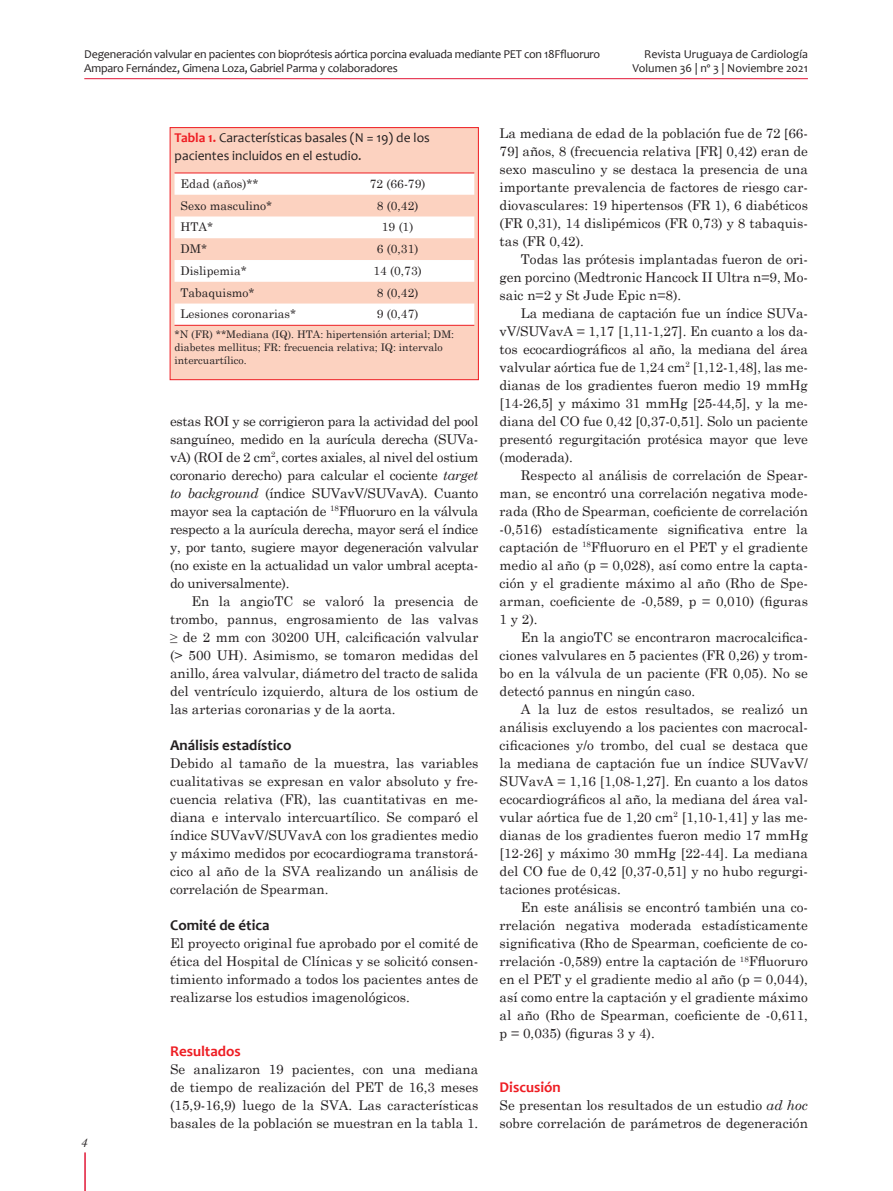
<style>
.page{position:relative;width:893px;height:1191px;background:#fff}
.page>*{position:absolute;margin:0;border:0;box-sizing:border-box;transform-origin:0 0}
.sub_2{font:700 15px "Candara";color:#231f20}
.sub_1{font:700 15px "Candara";color:#ee1d23}
.primer{font:13.5px/18px "Century Schoolbook";color:#231f20;text-align:justify}
.titcua{font:13.5px/18px "Candara";color:#231f20}
.t1{font:italic 13.5px "Garamond";color:#231f20}
.t2{font:12px/14.7px "Candara";letter-spacing:-.02em;color:#231f20}
.table_text{font:12px "Century Schoolbook";color:#231f20}
.t3{font:12px/14.7px "Candara";color:#231f20;text-align:right}
.nota_cuadro{font:10.5px/12.8px "Century Schoolbook";color:#231f20}
.s1{font-weight:700;color:#ee1d23}
.s2{font-style:italic}
.s3{font-family:"Calibri"}
</style>
<div class="page">
<hr style="left:84px;top:1152px;width:2px;height:39px;background:#e21736">
<hr style="left:84px;top:78px;width:724px;height:1px;background:#e21736">
<div style="left:170px;top:128px;width:308px;height:252px;background:#fcd2c0"></div>
<svg style="left:175px;top:174px;width:299px;height:151px;fill:#fff"></svg>
<hr style="left:175px;top:173px;width:146px;height:1px;background:#ee1d23">
<hr style="left:321px;top:173px;width:153px;height:1px;background:#ee1d23">
<hr style="left:175px;top:325px;width:146px;height:1px;background:#ee1d23">
<hr style="left:321px;top:325px;width:153px;height:1px;background:#ee1d23">
<div style="left:170px;top:127px;width:309px;height:253px;border:1px solid #ee1d23"></div>
<p class="t2" style="left:84px;top:46px;width:517px">Degeneración valvular en pacientes con bioprótesis aórtica porcina evaluada mediante PET con 18Ffluoruro<br>Amparo Fernández, Gimena Loza, Gabriel Parma y colaboradores</p>
<p class="t3" style="left:632px;top:46px;width:177px">Revista Uruguaya de Cardiología<br>Volumen 36 | nº 3 | Noviembre 2021</p>
<p class="t1" style="left:82px;top:1134px;width:8px">4</p>
<p class="titcua" style="left:175px;top:128px;width:257px"><span class="s1">Tabla 1.</span> Características basales (N = 19) de los pacientes incluidos en el estudio.</p>
<p class="table_text" style="left:181px;top:173px;width:79px">Edad (años)**</p>
<p class="table_text" style="left:370px;top:173px;width:57px">72 (66-79)</p>
<p class="table_text" style="left:181px;top:195px;width:93px">Sexo masculino*</p>
<p class="table_text" style="left:377px;top:195px;width:43px">8 (0,42)</p>
<p class="table_text" style="left:181px;top:217px;width:34px">HTA*</p>
<p class="table_text" style="left:382px;top:217px;width:33px">19 (1)</p>
<p class="table_text" style="left:181px;top:239px;width:28px">DM*</p>
<p class="table_text" style="left:377px;top:239px;width:43px">6 (0,31)</p>
<p class="table_text" style="left:181px;top:260px;width:68px">Dislipemia*</p>
<p class="table_text" style="left:374px;top:260px;width:50px">14 (0,73)</p>
<p class="table_text" style="left:181px;top:282px;width:76px">Tabaquismo*</p>
<p class="table_text" style="left:377px;top:282px;width:43px">8 (0,42)</p>
<p class="table_text" style="left:181px;top:304px;width:117px">Lesiones coronarias*</p>
<p class="table_text" style="left:377px;top:304px;width:43px">9 (0,47)</p>
<p class="nota_cuadro" style="left:175px;top:327px;width:281px">*N (FR) **Mediana (IQ). HTA: hipertensión arterial; DM: diabetes mellitus; FR: frecuencia relativa; IQ: intervalo intercuartílico.</p>
<p class="primer" style="left:170px;top:411px;width:310px">estas ROI y se corrigieron para la actividad del pool sanguíneo, medido en la aurícula derecha (SUVa&shy;vA) (ROI de 2 cm<sup>2</sup>, cortes axiales, al nivel del ostium coronario derecho) para calcular el cociente <span class="s2">target to background</span> (índice SUVavV/SUVavA). Cuanto mayor sea la captación de <sup>18</sup>Ffluoruro en la válvula respecto a la aurícula derecha, mayor será el índice y, por tanto, sugiere mayor degeneración valvular (no existe en la actualidad un valor umbral acepta&shy;do universalmente).</p>
<p class="primer" style="left:170px;top:591px;width:310px;text-indent:21px">En la angioTC se valoró la presencia de trombo, pannus, engrosamiento de las valvas ≥ de 2 mm con 30200 UH, calcificación valvular (&gt; 500 UH). Asimismo, se tomaron medidas del anillo, área valvular, diámetro del tracto de salida del ventrículo izquierdo, altura de los ostium de las arterias coronarias y de la aorta.</p>
<p class="sub_2" style="left:170px;top:735px;width:123px">Análisis estadístico</p>
<p class="primer" style="left:170px;top:753px;width:310px">Debido al tamaño de la muestra, las variables cualitativas se expresan en valor absoluto y fre&shy;cuencia relativa (FR), las cuantitativas en me&shy;diana e intervalo intercuartílico. Se comparó el índice SUVavV/SUVavA con los gradientes medio y máximo medidos por ecocardiograma transtorá&shy;cico al año de la SVA realizando un análisis de correlación de Spearman.</p>
<p class="sub_2" style="left:170px;top:915px;width:101px">Comité de ética</p>
<p class="primer" style="left:170px;top:933px;width:310px">El proyecto original fue aprobado por el comité de ética del Hospital de Clínicas y se solicitó consen&shy;timiento informado a todos los pacientes antes de realizarse los estudios imagenológicos.</p>
<p class="sub_1" style="left:170px;top:1041px;width:72px">Resultados</p>
<p class="primer" style="left:170px;top:1059px;width:310px">Se analizaron 19 pacientes, con una mediana de tiempo de realización del PET de 16,3 meses (15,9-16,9) luego de la SVA. Las características basales de la población se muestran en la tabla 1.</p>
<p class="primer" style="left:500px;top:123px;width:310px">La mediana de edad de la población fue de 72 <span class="s3">[</span>66- 79<span class="s3">]</span> años, 8 (frecuencia relativa [FR] 0,42) eran de sexo masculino y se destaca la presencia de una importante prevalencia de factores de riesgo car&shy;diovasculares: 19 hipertensos (FR 1), 6 diabéticos (FR 0,31), 14 dislipémicos (FR 0,73) y 8 tabaquis&shy;tas (FR 0,42).</p>
<p class="primer" style="left:500px;top:249px;width:310px;text-indent:21px">Todas las prótesis implantadas fueron de ori&shy;gen porcino (Medtronic Hancock II Ultra n=9, Mo&shy;saic n=2 y St Jude Epic n=8).</p>
<p class="primer" style="left:500px;top:303px;width:310px;text-indent:21px">La mediana de captación fue un índice SUVa&shy;vV/SUVavA = 1,17 [1,11-1,27]. En cuanto a los da&shy;tos ecocardiográficos al año, la mediana del área valvular aórtica fue de 1,24 cm<sup>2</sup> [1,12-1,48], las me&shy;dianas de los gradientes fueron medio 19 mmHg [14-26,5] y máximo 31 mmHg [25-44,5], y la me&shy;diana del CO fue 0,42 [0,37-0,51]. Solo un paciente presentó regurgitación protésica mayor que leve (moderada).</p>
<p class="primer" style="left:500px;top:465px;width:310px;text-indent:21px">Respecto al análisis de correlación de Spear&shy;man, se encontró una correlación negativa mode&shy;rada (Rho de Spearman, coeficiente de correlación -0,516) estadísticamente significativa entre la captación de <sup>18</sup>Ffluoruro en el PET y el gradiente medio al año (p = 0,028), así como entre la capta&shy;ción y el gradiente máximo al año (Rho de Spe&shy;arman, coeficiente de -0,589, p = 0,010) (figuras 1 y 2).</p>
<p class="primer" style="left:500px;top:627px;width:310px;text-indent:21px">En la angioTC se encontraron macrocalcifica&shy;ciones valvulares en 5 pacientes (FR 0,26) y trom&shy;bo en la válvula de un paciente (FR 0,05). No se detectó pannus en ningún caso.</p>
<p class="primer" style="left:500px;top:699px;width:310px;text-indent:21px">A la luz de estos resultados, se realizó un análisis excluyendo a los pacientes con macrocal&shy;cificaciones y/o trombo, del cual se destaca que la mediana de captación fue un índice SUVavV/ SUVavA = 1,16 [1,08-1,27]. En cuanto a los datos ecocardiográficos al año, la mediana del área val&shy;vular aórtica fue de 1,20 cm<sup>2</sup> [1,10-1,41] y las me&shy;dianas de los gradientes fueron medio 17 mmHg [12-26] y máximo 30 mmHg [22-44]. La mediana del CO fue de 0,42 [0,37-0,51] y no hubo regurgi&shy;taciones protésicas.</p>
<p class="primer" style="left:500px;top:897px;width:310px;text-indent:21px">En este análisis se encontró también una co&shy;rrelación negativa moderada estadísticamente significativa (Rho de Spearman, coeficiente de co&shy;rrelación -0,589) entre la captación de <sup>18</sup>Ffluoruro en el PET y el gradiente medio al año (p = 0,044), así como entre la captación y el gradiente máximo al año (Rho de Spearman, coeficiente de -0,611, p = 0,035) (figuras 3 y 4).</p>
<p class="sub_1" style="left:500px;top:1078px;width:63px">Discusión</p>
<p class="primer" style="left:500px;top:1095px;width:310px">Se presentan los resultados de un estudio <span class="s2">ad hoc </span>sobre correlación de parámetros de degeneración</p>
</div>
